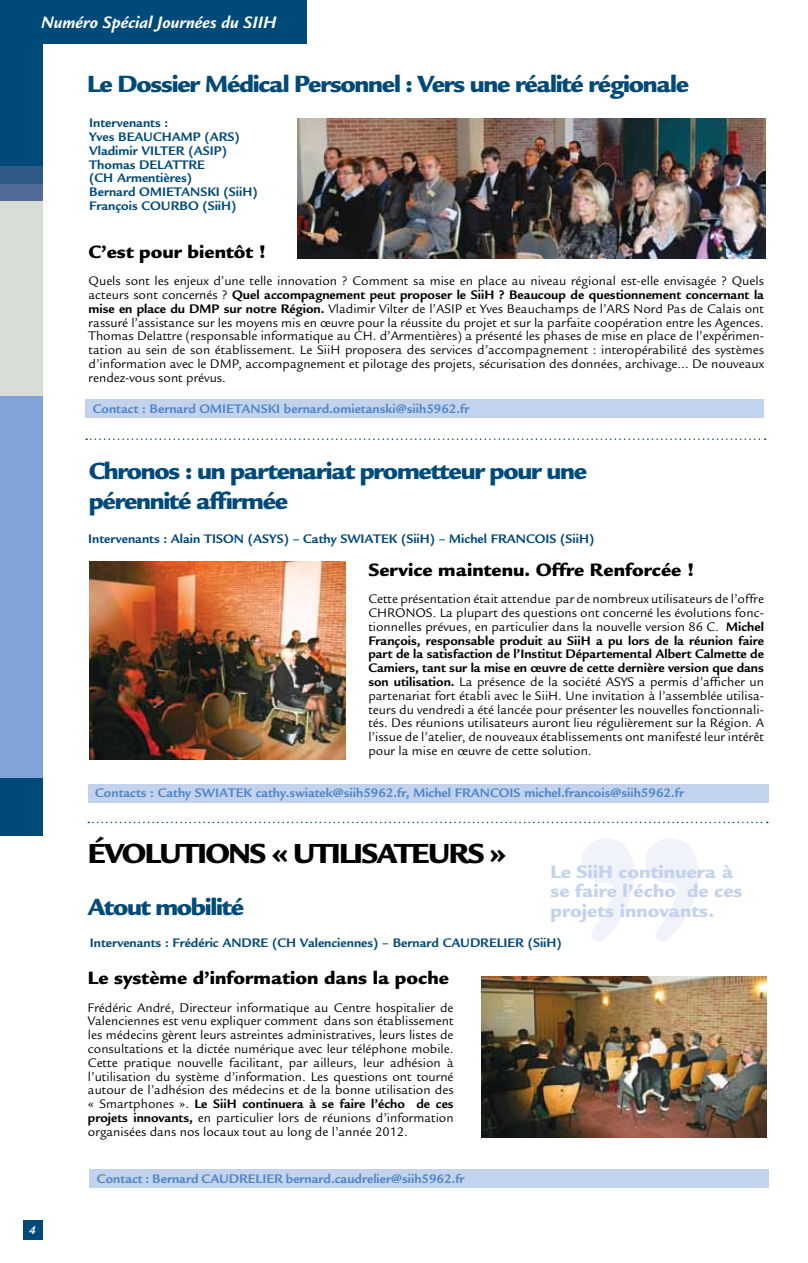
<style>
.page{position:relative;width:808px;height:1263px;background:#fff}
.page>*{position:absolute;margin:0;border:0;box-sizing:border-box;transform-origin:0 0}
.t1{font:900 30px "Legacy Sans";letter-spacing:-.05em;color:#000}
.t2{font:900 25.5px/30px "Legacy Sans";letter-spacing:-.05em;color:#004a7a}
.t3{font:900 19.5px "Legacy Sans";color:#000}
.t4{font:900 19.5px/19.5px "Legacy Sans";color:#c4d3ed}
.t5{font:italic 700 18px "Legacy Sans";color:#fff}
.t6{font:13.5px/13.8px "Legacy Sans";color:#000;text-align:justify}
.t7{font:700 13.5px/13.8px "Legacy Sans";color:#004a7a}
.t8{font:700 13.5px "Legacy Sans";color:#5087c7}
.t9{font:italic 700 12px "Legacy Sans";color:#fff}
.s1{font-weight:700}
</style>
<div class="page">
<div style="left:90px;top:1169px;width:679px;height:18px;background:#c4d3ed"></div>
<div style="left:0;top:0;width:43px;height:835px;background:#004a7a"></div>
<div style="left:0;top:166px;width:43px;height:18px;background:#2f5a87"></div>
<div style="left:0;top:184px;width:43px;height:19px;background:#516c95"></div>
<div style="left:0;top:201px;width:43px;height:195px;background:#d8ddd5"></div>
<div style="left:0;top:396px;width:43px;height:382px;background:#82a3d5"></div>
<div style="left:23px;top:1220px;width:20px;height:19px;background:#004a7a"></div>
<img style="left:481px;top:977px;width:286px;height:160px">
<svg style="left:86px;top:438px;width:680px;height:2px"></svg>
<svg style="left:88px;top:822px;width:680px;height:1px"></svg>
<div style="left:85px;top:399px;width:679px;height:19px;background:#c4d3ed"></div>
<img style="left:298px;top:118px;width:468px;height:140px">
<div style="left:89px;top:784px;width:680px;height:18px;background:#c4d3ed"></div>
<img style="left:90px;top:561px;width:255px;height:199px">
<svg style="left:582px;top:838px;width:116px;height:104px"></svg>
<div style="left:0;top:0;width:306px;height:43px;background:#004a7a"></div>
<h3 class="t5" style="left:41px;top:12px;width:237px">Numéro Spécial Journées du SIIH</h3>
<h2 class="t2" style="left:87px;top:69px;width:603px">Le Dossier Médical Personnel : Vers une réalité régionale</h2>
<p class="t7" style="left:89px;top:116px;width:170px">Intervenants :<br>Yves BEAUCHAMP (ARS)<br>Vladimir VILTER (ASIP)<br>Thomas DELATTRE<br>(CH Armentières)<br>Bernard OMIETANSKI (SiiH)<br>François COURBO (SiiH)</p>
<h3 class="t3" style="left:89px;top:240px;width:179px">C’est pour bientôt !</h3>
<p class="t6" style="left:89px;top:274px;width:677px">Quels sont les enjeux d’une telle innovation ? Comment sa mise en place au niveau régional est-elle envisagée ? Quels acteurs sont concernés ? <span class="s1">Quel accompagnement peut proposer le SiiH ? Beaucoup de questionnement concernant la mise en place du DMP sur notre Région.</span> Vladimir Vilter de l’ASIP et Yves Beauchamps de l’ARS Nord Pas de Calais ont rassuré l’assistance sur les moyens mis en œuvre pour la réussite du projet et sur la parfaite coopération entre les Agences.<br>Thomas Delattre (responsable informatique au CH. d’Armentières) a présenté les phases de mise en place de l’expérimen&shy;tation au sein de son établissement. Le SiiH proposera des services d’accompagnement : interopérabilité des systèmes d’information avec le DMP, accompagnement et pilotage des projets, sécurisation des données, archivage… De nouveaux rendez-vous sont prévus.</p>
<p class="t8" style="left:93px;top:400px;width:378px">Contact : Bernard OMIETANSKI bernard.omietanski@siih5962.fr</p>
<h2 class="t2" style="left:89px;top:456px;width:500px">Chronos : un partenariat prometteur pour une pérennité affirmée</h2>
<p class="t7" style="left:88px;top:532px;width:507px">Intervenants : Alain TISON (ASYS) – Cathy SWIATEK (SiiH) – Michel FRANCOIS (SiiH)</p>
<h3 class="t3" style="left:368px;top:558px;width:327px">Service maintenu. Offre Renforcée !</h3>
<p class="t6" style="left:368px;top:592px;width:397px">Cette présentation était attendue par de nombreux utilisateurs de l’offre CHRONOS. La plupart des questions ont concerné les évolutions fonc&shy;tionnelles prévues, en particulier dans la nouvelle version 86 C. <span class="s1">Michel François, responsable produit au SiiH a pu lors de la réunion faire part de la satisfaction de l’Institut Départemental Albert Calmette de Camiers, tant sur la mise en œuvre de cette dernière version que dans son utilisation.</span> La présence de la société ASYS a permis d’afficher un partenariat fort établi avec le SiiH. Une invitation à l’assemblée utilisa&shy;teurs du vendredi a été lancée pour présenter les nouvelles fonctionnali&shy;tés. Des réunions utilisateurs auront lieu régulièrement sur la Région. A l’issue de l’atelier, de nouveaux établissements ont manifesté leur intérêt pour la mise en œuvre de cette solution.</p>
<p class="t8" style="left:95px;top:785px;width:590px">Contacts : Cathy SWIATEK cathy.swiatek@siih5962.fr, Michel FRANCOIS michel.francois@siih5962.fr</p>
<h1 class="t1" style="left:88px;top:836px;width:420px">ÉVOLUTIONS « UTILISATEURS »</h1>
<h2 class="t2" style="left:88px;top:892px;width:158px">Atout mobilité</h2>
<h3 class="t4" style="left:550px;top:861px;width:194px">Le SiiH continuera à se faire l’écho de ces projets innovants.</h3>
<p class="t7" style="left:90px;top:936px;width:473px">Intervenants : Frédéric ANDRE (CH Valenciennes) – Bernard CAUDRELIER (SiiH)</p>
<h3 class="t3" style="left:88px;top:966px;width:363px">Le système d’information dans la poche</h3>
<p class="t6" style="left:88px;top:1000px;width:367px">Frédéric André, Directeur informatique au Centre hospitalier de Valenciennes est venu expliquer comment dans son établissement les médecins gèrent leurs astreintes administratives, leurs listes de consultations et la dictée numérique avec leur téléphone mobile.<br>Cette pratique nouvelle facilitant, par ailleurs, leur adhésion à l’utilisation du système d’information. Les questions ont tourné autour de l’adhésion des médecins et de la bonne utilisation des « Smartphones ». <span class="s1">Le SiiH continuera à se faire l’écho de ces projets innovants,</span> en particulier lors de réunions d’information organisées dans nos locaux tout au long de l’année 2012.</p>
<p class="t9" style="left:29px;top:1223px;width:8px">4</p>
<p class="t8" style="left:97px;top:1171px;width:369px">Contact : Bernard CAUDRELIER bernard.caudrelier@siih5962.fr</p>
</div>
